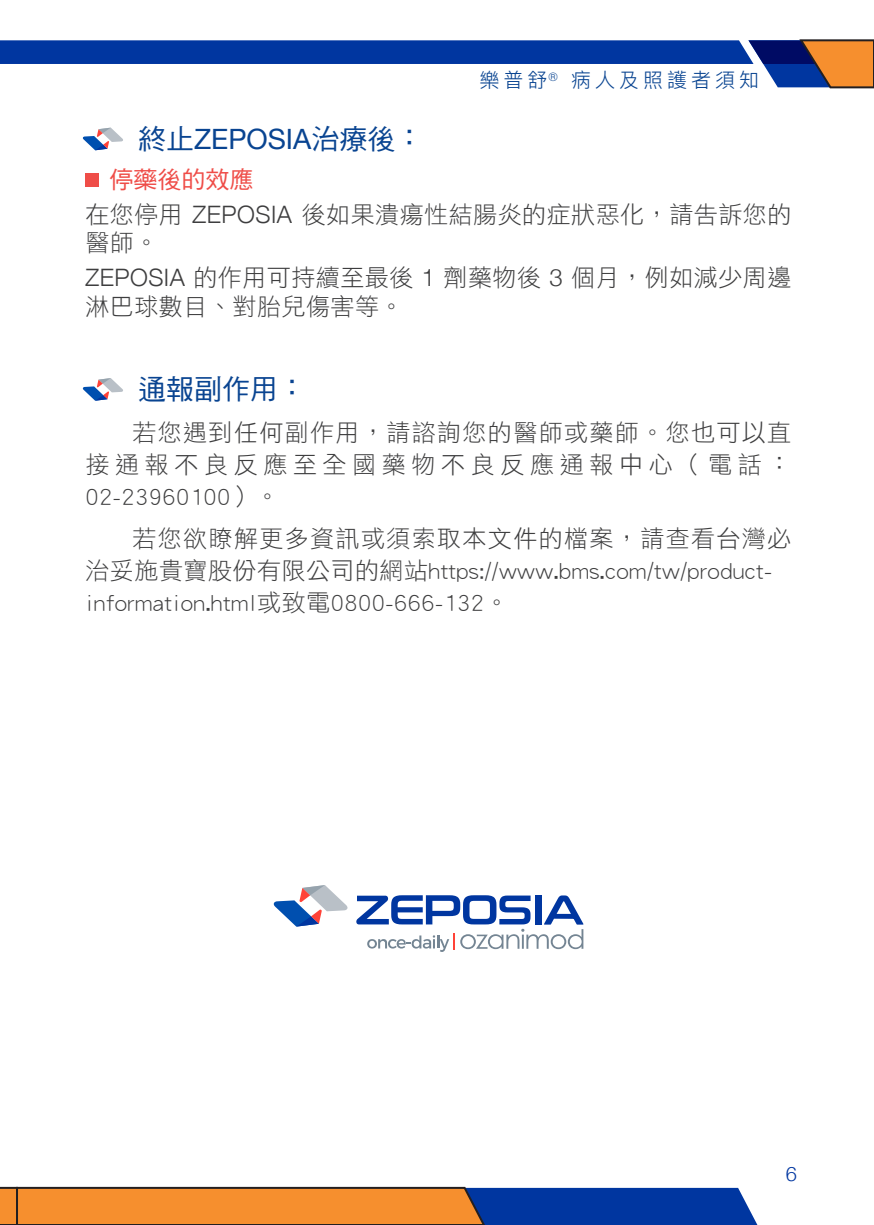
<style>
.page{position:relative;width:874px;height:1225px;background:#fff}
.page>*{position:absolute;margin:0;border:0;box-sizing:border-box;transform-origin:0 0}
.t1{font:28px "Helvetica Neue";color:#094491}
.t2{font:28px "DF Hei Std W5";color:#094491}
.t3{font:24px/32px "DF Hei Std W3";letter-spacing:.02em;color:#3e3e3f}
.t4{font:24px "DF Hei Std W5";color:#ef4d48}
.t5{font:300 20px "Ping Fang TC";letter-spacing:.2em;color:#094491}
.t6{font:300 20px "Helvetica Neue";color:#0036a0}
.s1{font-family:"DF Hei Std W5"}
.s2{font-family:"Helvetica Neue";font-weight:300}
</style>
<div class="page">
<svg style="left:0;top:39px;width:873px;height:50px"></svg>
<svg style="left:0;top:1186px;width:757px;height:39px;background:#966f5d"></svg>
<svg style="left:356px;top:895px;width:227px;height:57px"></svg>
<svg style="left:273px;top:885px;width:74px;height:41px"></svg>
<svg style="left:83px;top:128px;width:40px;height:22px"></svg>
<svg style="left:83px;top:378px;width:40px;height:23px"></svg>
<div style="left:85px;top:173px;width:14px;height:14px;background:#ef4d48"></div>
<p class="t5" style="left:479px;top:68px;width:281px">樂普舒<sup>®</sup> 病人及照護者須知</p>
<p class="t1" style="left:138px;top:119px;width:287px"><span class="s1">終止</span>ZEPOSIA<span class="s1">治療後：</span></p>
<p class="t4" style="left:109px;top:166px;width:146px">停藥後的效應</p>
<p class="t3" style="left:85px;top:199px;width:707px;line-height:28.8px">在您停用 <span class="s2">ZEPOSIA</span> 後如果潰瘍性結腸炎的症狀惡化，請告訴您的醫師。</p>
<p class="t3" style="left:85px;top:263px;width:707px;line-height:28.8px"><span class="s2">ZEPOSIA</span> 的作用可持續至最後 <span class="s2">1</span> 劑藥物後 <span class="s2">3</span> 個月，例如減少周邊淋巴球數目、對胎兒傷害等。</p>
<p class="t2" style="left:138px;top:373px;width:169px">通報副作用：</p>
<p class="t3" style="left:85px;top:416px;width:707px;text-align:justify;text-indent:47px">若您遇到任何副作用，請諮詢您的醫師或藥師。您也可以直接通報不良反應至全國藥物不良反應通報中心（電話：02-23960100）。</p>
<p class="t3" style="left:85px;top:521px;width:707px;text-indent:47px">若您欲瞭解更多資訊或須索取本文件的檔案，請查看台灣必治妥施貴寶股份有限公司的網站https://www.bms.com/tw/product&shy;information.html或致電0800-666-132。</p>
<p class="t6" style="left:785px;top:1157px;width:13px">6</p>
</div>
